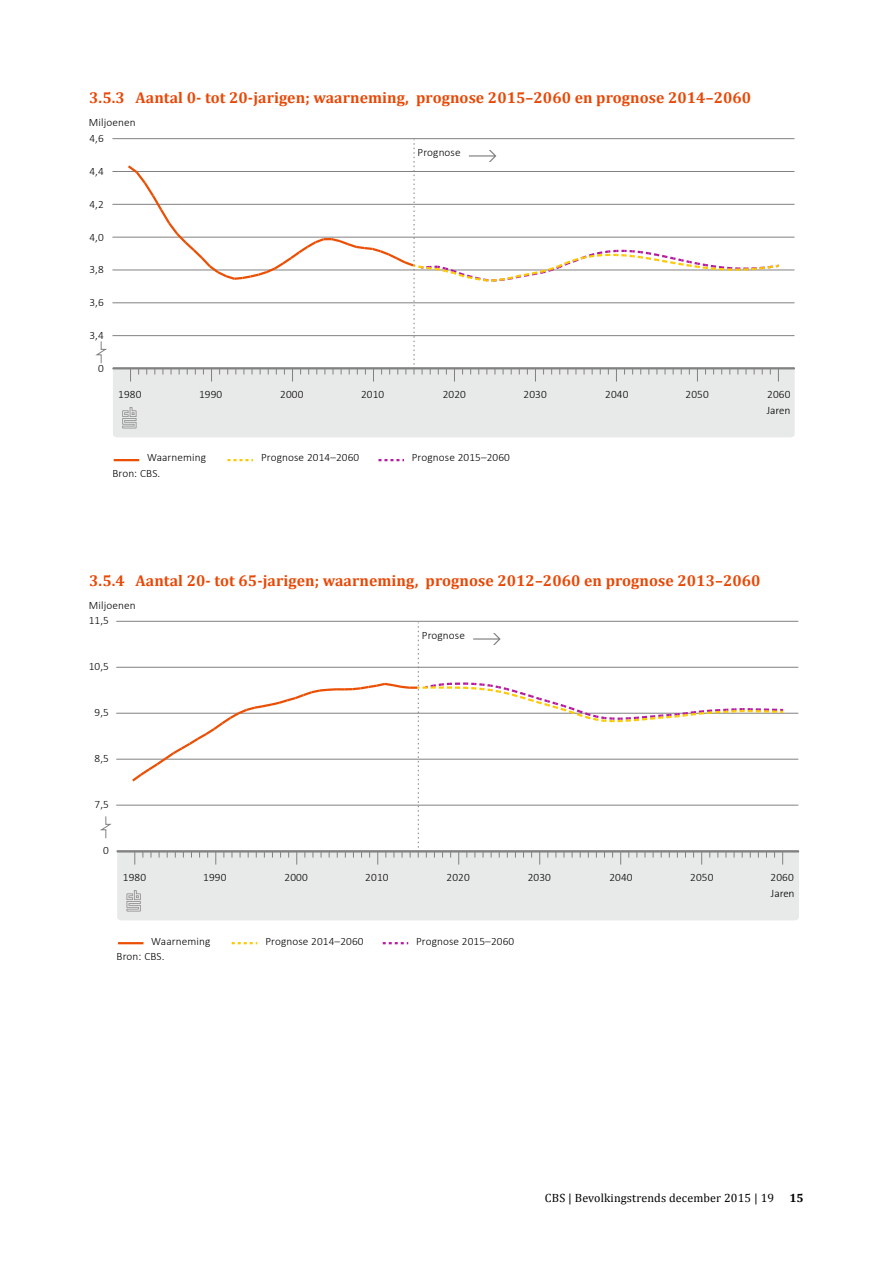
<style>
.page{position:relative;width:893px;height:1263px;background:#fff}
.page>*{position:absolute;margin:0;border:0;box-sizing:border-box;transform-origin:0 0}
.t1{font:700 15.75px "Cambria";letter-spacing:.005em;color:#e84806}
.t2{font:12px "Cambria";letter-spacing:.01em;color:#000}
.t3{font:700 12px "Cambria";color:#000}
.t4{font:300 11.4px "Calibri";letter-spacing:.01em;color:#000}
.t5{font:300 11.25px "Calibri";letter-spacing:.01em;color:#000}
.t6{font:300 10.5px "The Sans B LT3";color:#000}
</style>
<div class="page">
<div style="left:113px;top:369px;width:682px;height:68px;background:#e8e9e9"></div>
<svg style="left:122px;top:407px;width:15px;height:21px"></svg>
<hr style="left:112px;top:368px;width:682px;height:1px;background:#818181">
<hr style="left:112px;top:335px;width:682px;height:1px;background:#818181">
<hr style="left:112px;top:303px;width:682px;height:1px;background:#818181">
<hr style="left:112px;top:270px;width:682px;height:1px;background:#818181">
<hr style="left:112px;top:237px;width:682px;height:1px;background:#818181">
<hr style="left:112px;top:204px;width:682px;height:1px;background:#818181">
<hr style="left:112px;top:171px;width:682px;height:1px;background:#818181">
<hr style="left:112px;top:138px;width:682px;height:1px;background:#818181">
<svg style="left:378px;top:459px;width:26px;height:2px"></svg>
<svg style="left:227px;top:459px;width:26px;height:2px"></svg>
<hr style="left:114px;top:459px;width:25px;height:2px;background:#ea4f04">
<hr style="left:113px;top:367px;width:682px;height:2px;background:#818181">
<svg style="left:96px;top:341px;width:11px;height:23px"></svg>
<svg style="left:125px;top:139px;width:656px;height:242px"></svg>
<div style="left:117px;top:852px;width:682px;height:68px;background:#e8e9e9"></div>
<svg style="left:126px;top:890px;width:15px;height:21px"></svg>
<hr style="left:116px;top:851px;width:682px;height:1px;background:#818181">
<hr style="left:116px;top:805px;width:682px;height:1px;background:#818181">
<hr style="left:116px;top:759px;width:682px;height:1px;background:#818181">
<hr style="left:116px;top:713px;width:682px;height:1px;background:#818181">
<hr style="left:116px;top:667px;width:682px;height:1px;background:#818181">
<hr style="left:116px;top:621px;width:682px;height:1px;background:#818181">
<svg style="left:383px;top:942px;width:25px;height:2px"></svg>
<svg style="left:232px;top:942px;width:25px;height:2px"></svg>
<hr style="left:118px;top:942px;width:25px;height:2px;background:#ea4f04">
<hr style="left:117px;top:850px;width:682px;height:2px;background:#818181">
<svg style="left:100px;top:816px;width:11px;height:22px"></svg>
<svg style="left:130px;top:622px;width:653px;height:242px"></svg>
<p class="t1" style="left:89px;top:86px;width:663px">3.5.3 Aantal 0- tot 20-jarigen; waarneming, prognose 2015–2060 en prognose 2014–2060</p>
<p class="t5" style="left:89px;top:115px;width:48px">Miljoenen</p>
<p class="t5" style="left:89px;top:131px;width:16px">4,6</p>
<p class="t5" style="left:89px;top:164px;width:16px">4,4</p>
<p class="t5" style="left:89px;top:197px;width:16px">4,2</p>
<p class="t5" style="left:89px;top:230px;width:16px">4,0</p>
<p class="t5" style="left:89px;top:263px;width:16px">3,8</p>
<p class="t5" style="left:89px;top:295px;width:16px">3,6</p>
<p class="t5" style="left:89px;top:328px;width:16px">3,4</p>
<p class="t5" style="left:98px;top:361px;width:7px">0</p>
<p class="t5" style="left:418px;top:145px;width:45px">Prognose</p>
<p class="t4" style="left:118px;top:387px;width:25px">1980</p>
<p class="t4" style="left:199px;top:387px;width:25px">1990</p>
<p class="t4" style="left:280px;top:387px;width:25px">2000</p>
<p class="t4" style="left:361px;top:387px;width:25px">2010</p>
<p class="t4" style="left:443px;top:387px;width:25px">2020</p>
<p class="t4" style="left:523px;top:387px;width:25px">2030</p>
<p class="t4" style="left:605px;top:387px;width:25px">2040</p>
<p class="t4" style="left:686px;top:387px;width:25px">2050</p>
<p class="t4" style="left:767px;top:387px;width:25px">2060</p>
<p class="t6" style="left:767px;top:404px;width:25px">Jaren</p>
<p class="t5" style="left:147px;top:451px;width:61px">Waarneming</p>
<p class="t5" style="left:261px;top:451px;width:100px">Prognose 2014–2060</p>
<p class="t5" style="left:412px;top:451px;width:100px">Prognose 2015–2060</p>
<p class="t5" style="left:112px;top:466px;width:50px">Bron: CBS.</p>
<p class="t1" style="left:89px;top:569px;width:673px">3.5.4 Aantal 20- tot 65-jarigen; waarneming, prognose 2012–2060 en prognose 2013–2060</p>
<p class="t5" style="left:89px;top:598px;width:48px">Miljoenen</p>
<p class="t5" style="left:89px;top:613px;width:22px">11,5</p>
<p class="t5" style="left:89px;top:659px;width:22px">10,5</p>
<p class="t5" style="left:95px;top:705px;width:16px">9,5</p>
<p class="t5" style="left:95px;top:751px;width:16px">8,5</p>
<p class="t5" style="left:95px;top:797px;width:16px">7,5</p>
<p class="t5" style="left:103px;top:843px;width:7px">0</p>
<p class="t5" style="left:422px;top:628px;width:45px">Prognose</p>
<p class="t4" style="left:123px;top:870px;width:25px">1980</p>
<p class="t4" style="left:203px;top:870px;width:25px">1990</p>
<p class="t4" style="left:284px;top:870px;width:25px">2000</p>
<p class="t4" style="left:365px;top:870px;width:25px">2010</p>
<p class="t4" style="left:447px;top:870px;width:25px">2020</p>
<p class="t4" style="left:528px;top:870px;width:25px">2030</p>
<p class="t4" style="left:609px;top:870px;width:25px">2040</p>
<p class="t4" style="left:690px;top:870px;width:25px">2050</p>
<p class="t4" style="left:771px;top:870px;width:25px">2060</p>
<p class="t6" style="left:771px;top:887px;width:25px">Jaren</p>
<p class="t5" style="left:151px;top:934px;width:61px">Waarneming</p>
<p class="t5" style="left:265px;top:934px;width:100px">Prognose 2014–2060</p>
<p class="t5" style="left:416px;top:934px;width:100px">Prognose 2015–2060</p>
<p class="t5" style="left:117px;top:949px;width:50px">Bron: CBS.</p>
<p class="t2" style="left:545px;top:1191px;width:231px">CBS | Bevolkingstrends december 2015 | 19</p>
<p class="t3" style="left:789px;top:1190px;width:16px">15</p>
</div>
